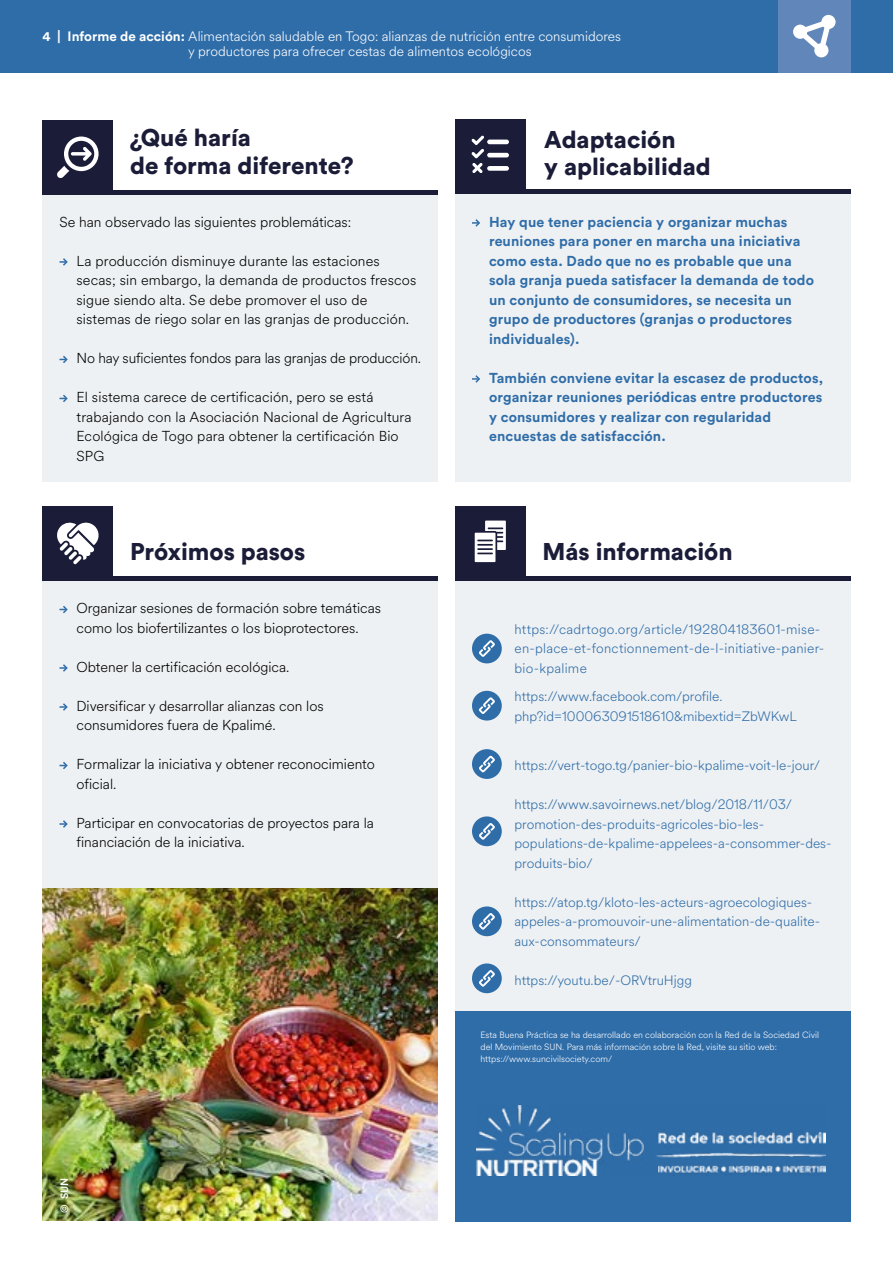
<style>
.page{position:relative;width:893px;height:1263px;background:#fff}
.page>*{position:absolute;margin:0;border:0;box-sizing:border-box;transform-origin:0 0}
.t1{font:900 24px/27px "Circular Std";color:#1b1c38}
.t2{font:300 14.25px/19.5px "Circular Spotify Text";color:#000}
.t3{font:700 14.25px/19.5px "Circular Std";letter-spacing:.01em;color:#2f6da9}
.t4{font:300 13.5px/19.5px "Circular Spotify Text";color:#2f6da9}
.t5{font:300 13.5px/15px "Circular Spotify Text";color:#fff}
.t6{font:300 13.5px/19.5px "Circular Spotify Text";letter-spacing:.02em;color:#2f6da9}
.t7{font:500 10.5px "Circular Std";color:#fff}
.t8{font:300 9px/12px "Circular Spotify Text";color:#fff}
.s1{font-family:"Circular Std";font-weight:700}
</style>
<div class="page">
<div style="left:43px;top:581px;width:395px;height:307px;background:#eef1f3"></div>
<svg style="left:60px;top:606px;width:8px;height:7px"></svg>
<svg style="left:60px;top:664px;width:8px;height:8px"></svg>
<svg style="left:60px;top:703px;width:8px;height:8px"></svg>
<svg style="left:60px;top:762px;width:8px;height:7px"></svg>
<svg style="left:60px;top:820px;width:8px;height:8px"></svg>
<hr style="left:43px;top:577px;width:395px;height:4px;background:#1b1c38">
<div style="left:43px;top:506px;width:70px;height:71px;background:#1b1c38"></div>
<svg style="left:57px;top:522px;width:42px;height:42px"></svg>
<div style="left:0;top:0;width:893px;height:72px;background:#2f6da9"></div>
<div style="left:778px;top:0;width:72px;height:72px;background:#6186ba"></div>
<svg style="left:793px;top:15px;width:43px;height:42px"></svg>
<div style="left:455px;top:1011px;width:395px;height:211px;background:#2f6da9"></div>
<img style="left:477px;top:1106px;width:349px;height:70px">
<div style="left:43px;top:195px;width:395px;height:287px;background:#eef1f3"></div>
<svg style="left:60px;top:258px;width:8px;height:8px"></svg>
<svg style="left:60px;top:356px;width:8px;height:7px"></svg>
<svg style="left:60px;top:395px;width:8px;height:7px"></svg>
<div style="left:43px;top:190px;width:395px;height:5px;background:#1b1c38"></div>
<div style="left:43px;top:120px;width:70px;height:70px;background:#1b1c38"></div>
<svg style="left:57px;top:137px;width:42px;height:41px"></svg>
<div style="left:455px;top:194px;width:395px;height:288px;background:#eef1f3"></div>
<svg style="left:472px;top:219px;width:8px;height:8px"></svg>
<svg style="left:472px;top:375px;width:8px;height:8px"></svg>
<div style="left:455px;top:119px;width:71px;height:71px;background:#1b1c38"></div>
<hr style="left:487px;top:153px;width:22px;height:4px;background:#fff;border-radius:2px">
<svg style="left:471px;top:136px;width:13px;height:37px"></svg>
<hr style="left:487px;top:140px;width:22px;height:4px;background:#fff;border-radius:2px">
<div style="left:487px;top:166px;width:22px;height:5px;background:#fff;border-radius:2px"></div>
<hr style="left:455px;top:190px;width:395px;height:4px;background:#1b1c38">
<div style="left:455px;top:581px;width:395px;height:430px;background:#eef1f3"></div>
<div style="left:472px;top:634px;width:30px;height:29px;background:#2f6da9;border-radius:50%"></div>
<svg style="left:479px;top:640px;width:16px;height:17px"></svg>
<div style="left:472px;top:691px;width:30px;height:29px;background:#2f6da9;border-radius:50%"></div>
<svg style="left:479px;top:697px;width:16px;height:17px"></svg>
<div style="left:472px;top:749px;width:30px;height:30px;background:#2f6da9;border-radius:50%"></div>
<svg style="left:479px;top:755px;width:16px;height:17px"></svg>
<div style="left:472px;top:816px;width:30px;height:30px;background:#2f6da9;border-radius:50%"></div>
<svg style="left:479px;top:823px;width:16px;height:17px"></svg>
<div style="left:472px;top:906px;width:30px;height:30px;background:#2f6da9;border-radius:50%"></div>
<svg style="left:479px;top:913px;width:16px;height:17px"></svg>
<div style="left:472px;top:963px;width:30px;height:30px;background:#2f6da9;border-radius:50%"></div>
<svg style="left:479px;top:970px;width:16px;height:17px"></svg>
<hr style="left:455px;top:577px;width:395px;height:4px;background:#1b1c38">
<div style="left:455px;top:506px;width:71px;height:71px;background:#1b1c38"></div>
<svg style="left:475px;top:521px;width:31px;height:41px"></svg>
<img style="left:43px;top:888px;width:394px;height:332px">
<p class="t5" style="left:188px;top:29px;width:434px;text-indent:-146px"><span class="s1">4 | Informe de acción:</span> Alimentación saludable en Togo: alianzas de nutrición entre consumidores y productores para ofrecer cestas de alimentos ecológicos</p>
<h1 class="t1" style="left:130px;top:124px;width:225px">¿Qué haría<br>de forma diferente?</h1>
<p class="t2" style="left:60px;top:212px;width:293px">Se han observado las siguientes problemáticas:</p>
<p class="t2" style="left:77px;top:251px;width:341px">La producción disminuye durante las estaciones secas; sin embargo, la demanda de productos frescos sigue siendo alta. Se debe promover el uso de sistemas de riego solar en las granjas de producción.</p>
<p class="t2" style="left:77px;top:349px;width:346px">No hay suficientes fondos para las granjas de producción.</p>
<p class="t2" style="left:77px;top:388px;width:337px">El sistema carece de certificación, pero se está trabajando con la Asociación Nacional de Agricultura Ecológica de Togo para obtener la certificación Bio SPG</p>
<h1 class="t1" style="left:130px;top:537px;width:177px">Próximos pasos</h1>
<p class="t2" style="left:77px;top:599px;width:306px">Organizar sesiones de formación sobre temáticas como los biofertilizantes o los bioprotectores.</p>
<p class="t2" style="left:77px;top:657px;width:214px">Obtener la certificación ecológica.</p>
<p class="t2" style="left:77px;top:696px;width:249px">Diversificar y desarrollar alianzas con los consumidores fuera de Kpalimé.</p>
<p class="t2" style="left:77px;top:755px;width:300px">Formalizar la iniciativa y obtener reconocimiento oficial.</p>
<p class="t2" style="left:77px;top:813px;width:299px">Participar en convocatorias de proyectos para la financiación de la iniciativa.</p>
<p class="t7" style="left:58px;top:1213px;width:37px;rotate:-90deg">© SUN</p>
<h1 class="t1" style="left:544px;top:125px;width:168px">Adaptación<br>y aplicabilidad</h1>
<p class="t3" style="left:489px;top:212px;width:326px">Hay que tener paciencia y organizar muchas reuniones para poner en marcha una iniciativa como esta. Dado que no es probable que una sola granja pueda satisfacer la demanda de todo un conjunto de consumidores, se necesita un grupo de productores (granjas o productores individuales).</p>
<p class="t3" style="left:489px;top:368px;width:336px">También conviene evitar la escasez de productos, organizar reuniones periódicas entre productores y consumidores y realizar con regularidad encuestas de satisfacción.</p>
<h1 class="t1" style="left:543px;top:537px;width:192px">Más información</h1>
<p class="t6" style="left:514px;top:620px;width:311px">https://cadrtogo.org/article/192804183601-mise&shy;en-place-et-fonctionnement-de-l-initiative-panier&shy;bio-kpalime</p>
<p class="t4" style="left:514px;top:687px;width:284px">https://www.facebook.com/profile. php?id=100063091518610&amp;mibextid=ZbWKwL</p>
<p class="t4" style="left:514px;top:756px;width:307px">https://vert-togo.tg/panier-bio-kpalime-voit-le-jour/</p>
<p class="t4" style="left:514px;top:795px;width:318px">https://www.savoirnews.net/blog/2018/11/03/ promotion-des-produits-agricoles-bio-les&shy;populations-de-kpalime-appelees-a-consommer-des&shy;produits-bio/</p>
<p class="t4" style="left:514px;top:892px;width:307px">https://atop.tg/kloto-les-acteurs-agroecologiques&shy;appeles-a-promouvoir-une-alimentation-de-qualite&shy;aux-consommateurs/</p>
<p class="t4" style="left:514px;top:970px;width:179px">https://youtu.be/-ORVtruHjgg</p>
<p class="t8" style="left:480px;top:1029px;width:340px">Esta Buena Práctica se ha desarrollado en colaboración con la Red de la Sociedad Civil del Movimiento SUN. Para más información sobre la Red, visite su sitio web: https://www.suncivilsociety.com/</p>
</div>
